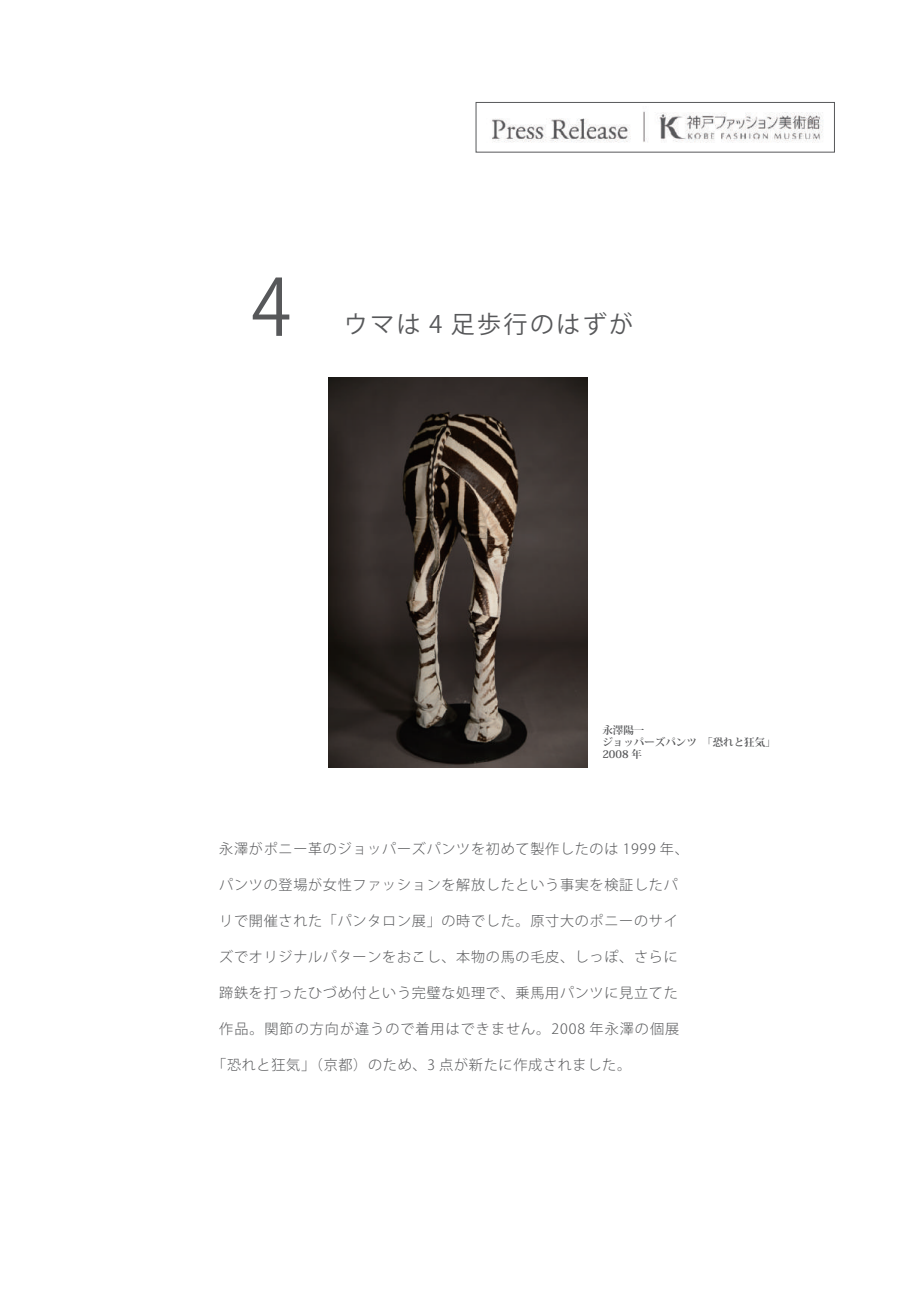
<style>
.page{position:relative;width:919px;height:1289px;background:#fff}
.page>*{position:absolute;margin:0;border:0;box-sizing:border-box;transform-origin:0 0}
.t1{font:77.85px "Koz Go Pr 6 N";color:#57585a;scale:.92 1}
.t2{font:24px "Koz Go Pr 6 N";letter-spacing:.1em;color:#57585a}
.t3{font:300 14.1px "Koz Go Pr 6 N";letter-spacing:.05em;color:#57585a}
.t4{font:300 14.1px "Koz Go Pr 6 N";letter-spacing:.07em;color:#57585a}
.t5{font:700 10.5px/12px "Koz Min Pro";color:#57585a}
</style>
<div class="page">
<div style="left:476px;top:102px;width:358px;height:50px;border:1px solid #57585a"></div>
<img style="left:492px;top:111px;width:331px;height:32px">
<img style="left:328px;top:378px;width:259px;height:389px">
<h1 class="t1" style="left:251px;top:263px;width:45px">4</h1>
<h2 class="t2" style="left:344px;top:310px;width:291px">ウマは 4 足歩行のはずが</h2>
<p class="t5" style="left:602px;top:724px;width:175px">永澤陽一<br>ジョッパーズパンツ　「恐れと狂気」<br>2008 年</p>
<p class="t3" style="left:219px;top:841px;width:471px">永澤がポニー革のジョッパーズパンツを初めて製作したのは 1999 年、</p>
<p class="t3" style="left:219px;top:877px;width:460px">パンツの登場が女性ファッションを解放したという事実を検証したパ</p>
<p class="t3" style="left:219px;top:913px;width:460px">リで開催された「パンタロン展」の時でした。原寸大のポニーのサイ</p>
<p class="t3" style="left:219px;top:949px;width:460px">ズでオリジナルパターンをおこし、本物の馬の毛皮、しっぽ、さらに</p>
<p class="t3" style="left:219px;top:985px;width:460px">蹄鉄を打ったひづめ付という完璧な処理で、乗馬用パンツに見立てた</p>
<p class="t4" style="left:219px;top:1021px;width:461px">作品。関節の方向が違うので着用はできません。2008 年永澤の個展</p>
<p class="t3" style="left:212px;top:1057px;width:420px">「恐れと狂気」（京都）のため、3 点が新たに作成されました。</p>
</div>
